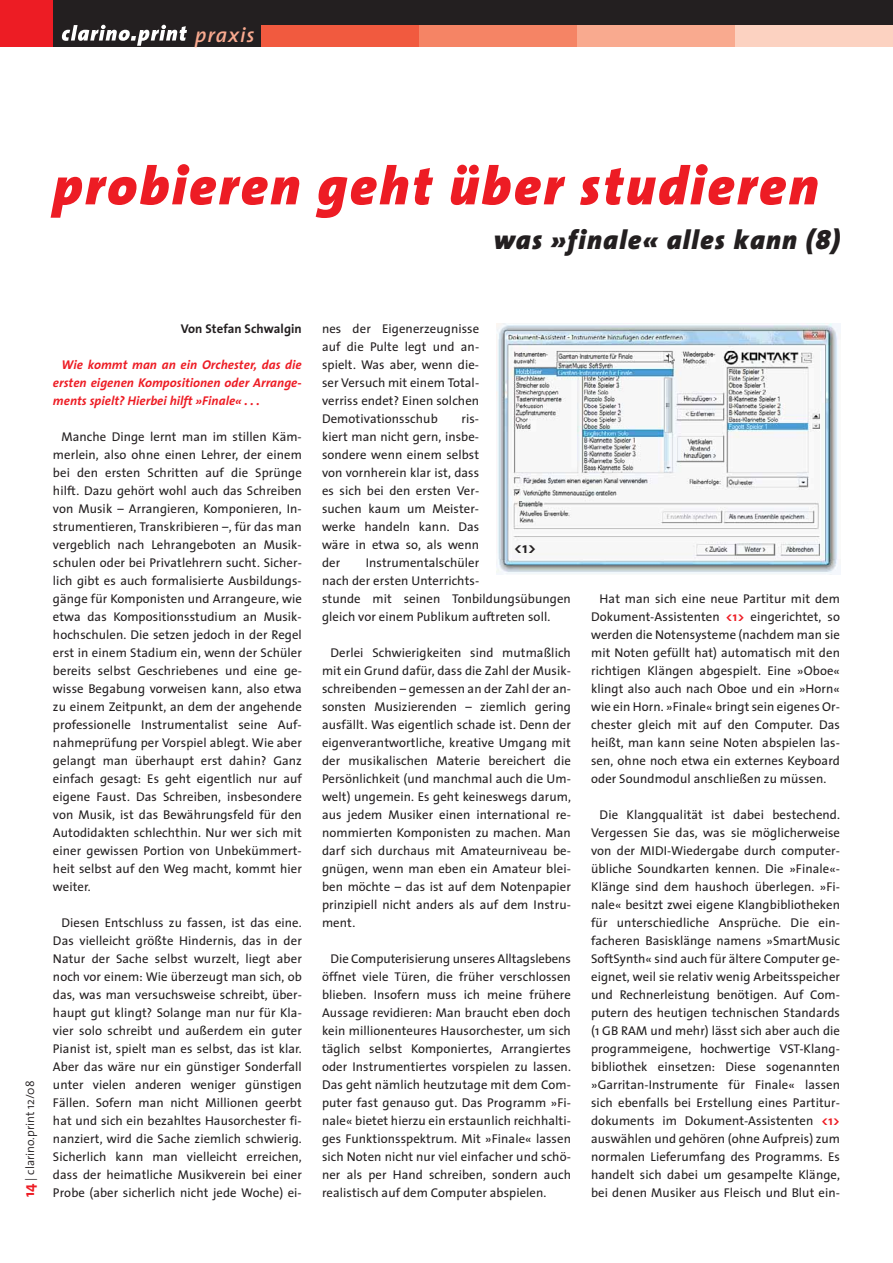
<style>
.page{position:relative;width:893px;height:1263px;background:#fff}
.page>*{position:absolute;margin:0;border:0;box-sizing:border-box;transform-origin:0 0}
.t1{font:italic 900 54px "Thesis Sans";letter-spacing:.055em;color:#ed1c24}
.t2{font:italic 900 27px "Thesis Sans";letter-spacing:.055em;color:#231f20}
.t3{font:italic 600 21px "Thesis Sans";letter-spacing:.055em;color:#f9aa8f}
.t4{font:700 15px "Thesis Sans";color:#231f20}
.t5{font:700 15px "Thesis Sans";color:#ed1c24}
.t6{font:12.75px/18px "Thesis Sans";letter-spacing:.005em;color:#231f20;text-align:justify}
.t7{font:italic 700 12.75px/18px "Thesis Sans";letter-spacing:.005em;color:#ed1c24;text-align:justify}
.t8{font:700 12.75px "Thesis Sans";letter-spacing:.005em;color:#231f20}
.t9{font:300 12px "Thesis Sans";color:#231f20}
.s1{font-size:13.5px}
.s2{font-weight:700;color:#ed1c24}
</style>
<div class="page">
<div style="left:53px;top:0;width:839px;height:26px;background:#231f20"></div>
<div style="left:0;top:0;width:53px;height:47px;background:#ed1c24"></div>
<div style="left:53px;top:0;width:208px;height:47px;background:#231f20"></div>
<div style="left:261px;top:26px;width:158px;height:21px;background:#f15a3f"></div>
<div style="left:419px;top:26px;width:158px;height:21px;background:#f58465"></div>
<div style="left:577px;top:26px;width:158px;height:21px;background:#f9aa8f"></div>
<div style="left:735px;top:26px;width:157px;height:21px;background:#fcd2c1"></div>
<svg style="left:62px;top:25px;width:125px;height:21px"></svg>
<img style="left:497px;top:323px;width:343px;height:252px">
<h3 class="t3" style="left:195px;top:27px;width:61px">praxis</h3>
<h1 class="t1" style="left:53px;top:159px;width:766px">probieren geht über studieren</h1>
<h2 class="t2" style="left:493px;top:227px;width:348px">was »finale« alles kann (8)</h2>
<p class="t8" style="left:181px;top:322px;width:122px">Von Stefan Schwalgin</p>
<p class="t7" style="left:53px;top:356px;width:250px;text-indent:9px">Wie kommt man an ein Orchester, das die ersten eigenen Kompositionen oder Arrange&shy;ments spielt? Hierbei hilft »Finale« <span class="s1">. . .</span></p>
<p class="t6" style="left:53px;top:429px;width:250px;text-indent:9px">Manche Dinge lernt man im stillen Käm&shy;merlein, also ohne einen Lehrer, der einem bei den ersten Schritten auf die Sprünge hilft. Dazu gehört wohl auch das Schreiben von Musik – Arrangieren, Komponieren, In&shy;strumentieren, Transkribieren –, für das man vergeblich nach Lehrangeboten an Musik&shy;schulen oder bei Privatlehrern sucht. Sicher&shy;lich gibt es auch formalisierte Ausbildungs&shy;gänge für Komponisten und Arrangeure, wie etwa das Kompositionsstudium an Musik&shy;hochschulen. Die setzen jedoch in der Regel erst in einem Stadium ein, wenn der Schüler bereits selbst Geschriebenes und eine ge&shy;wisse Begabung vorweisen kann, also etwa zu einem Zeitpunkt, an dem der angehende professionelle Instrumentalist seine Auf&shy;nahmeprüfung per Vorspiel ablegt. Wie aber gelangt man überhaupt erst dahin? Ganz einfach gesagt: Es geht eigentlich nur auf eigene Faust. Das Schreiben, insbesondere von Musik, ist das Bewährungsfeld für den Autodidakten schlechthin. Nur wer sich mit einer gewissen Portion von Unbekümmert&shy;heit selbst auf den Weg macht, kommt hier weiter.</p>
<p class="t6" style="left:53px;top:915px;width:250px;text-indent:9px">Diesen Entschluss zu fassen, ist das eine.<br>Das vielleicht größte Hindernis, das in der Natur der Sache selbst wurzelt, liegt aber noch vor einem: Wie überzeugt man sich, ob das, was man versuchsweise schreibt, über&shy;haupt gut klingt? Solange man nur für Kla&shy;vier solo schreibt und außerdem ein guter Pianist ist, spielt man es selbst, das ist klar.<br>Aber das wäre nur ein günstiger Sonderfall unter vielen anderen weniger günstigen Fällen. Sofern man nicht Millionen geerbt hat und sich ein bezahltes Hausorchester fi&shy;nanziert, wird die Sache ziemlich schwierig.<br>Sicherlich kann man vielleicht erreichen, dass der heimatliche Musikverein bei einer Probe (aber sicherlich nicht jede Woche) ei-</p>
<p class="t6" style="left:322px;top:321px;width:159px">nes der Eigenerzeugnisse auf die Pulte legt und an&shy;spielt. Was aber, wenn die&shy;ser Versuch mit einem Total&shy;verriss endet? Einen solchen Demotivationsschub</p>
<p class="t6" style="left:322px;top:411px;width:159px;text-indent:139px">ris&shy;kiert man nicht gern, insbe&shy;sondere wenn einem selbst von vornherein klar ist, dass es sich bei den ersten Ver&shy;suchen kaum um Meister&shy;werke handeln kann. Das wäre in etwa so, als wenn der</p>
<p class="t4" style="left:514px;top:541px;width:23px">&lt;1&gt;</p>
<p class="t6" style="left:322px;top:555px;width:250px;text-align:left;text-indent:44px">Instrumentalschüler<br>nach der ersten Unterrichts-<br>stunde mit seinen Tonbildungsübungen gleich vor einem Publikum auftreten soll.</p>
<p class="t6" style="left:322px;top:645px;width:250px;text-indent:9px">Derlei Schwierigkeiten sind mutmaßlich mit ein Grund dafür, dass die Zahl der Musik&shy;schreibenden – gemessen an der Zahl der an&shy;sonsten Musizierenden – ziemlich gering ausfällt. Was eigentlich schade ist. Denn der eigenverantwortliche, kreative Umgang mit der musikalischen Materie bereichert die Persönlichkeit (und manchmal auch die Um&shy;welt) ungemein. Es geht keineswegs darum, aus jedem Musiker einen international re&shy;nommierten Komponisten zu machen. Man darf sich durchaus mit Amateurniveau be&shy;gnügen, wenn man eben ein Amateur blei&shy;ben möchte – das ist auf dem Notenpapier prinzipiell nicht anders als auf dem Instru&shy;ment.</p>
<p class="t6" style="left:322px;top:951px;width:250px;text-indent:9px">Die Computerisierung unseres Alltagslebens öffnet viele Türen, die früher verschlossen blieben. Insofern muss ich meine frühere Aussage revidieren: Man braucht eben doch kein millionenteures Hausorchester, um sich täglich selbst Komponiertes, Arrangiertes oder Instrumentiertes vorspielen zu lassen.<br>Das geht nämlich heutzutage mit dem Com&shy;puter fast genauso gut. Das Programm »Fi&shy;nale« bietet hierzu ein erstaunlich reichhalti&shy;ges Funktionsspektrum. Mit »Finale« lassen sich Noten nicht nur viel einfacher und schö&shy;ner als per Hand schreiben, sondern auch realistisch auf dem Computer abspielen.</p>
<p class="t6" style="left:591px;top:591px;width:250px;text-indent:9px">Hat man sich eine neue Partitur mit dem Dokument-Assistenten <span class="s2">&lt;1&gt;</span> eingerichtet, so werden die Notensysteme (nachdem man sie mit Noten gefüllt hat) automatisch mit den richtigen Klängen abgespielt. Eine »Oboe« klingt also auch nach Oboe und ein »Horn« wie ein Horn. »Finale« bringt sein eigenes Or&shy;chester gleich mit auf den Computer. Das heißt, man kann seine Noten abspielen las&shy;sen, ohne noch etwa ein externes Keyboard oder Soundmodul anschließen zu müssen.</p>
<p class="t6" style="left:591px;top:807px;width:250px;text-indent:9px">Die Klangqualität ist dabei bestechend.<br>Vergessen Sie das, was sie möglicherweise von der MIDI-Wiedergabe durch computer&shy;übliche Soundkarten kennen. Die »Finale«- Klänge sind dem haushoch überlegen. »Fi&shy;nale« besitzt zwei eigene Klangbibliotheken für unterschiedliche Ansprüche. Die ein&shy;facheren Basisklänge namens »SmartMusic SoftSynth« sind auch für ältere Computer ge&shy;eignet, weil sie relativ wenig Arbeitsspeicher und Rechnerleistung benötigen. Auf Com&shy;putern des heutigen technischen Standards (1 GB RAM und mehr) lässt sich aber auch die programmeigene, hochwertige VST-Klang&shy;bibliothek einsetzen: Diese sogenannten »Garritan-Instrumente für Finale« lassen sich ebenfalls bei Erstellung eines Partitur&shy;dokuments im Dokument-Assistenten <span class="s2">&lt;1&gt; </span>auswählen und gehören (ohne Aufpreis) zum normalen Lieferumfang des Programms. Es handelt sich dabei um gesampelte Klänge,</p>
<p class="t9" style="left:26px;top:1181px;width:101px;rotate:-90deg">| clarino.print 12/08</p>
<p class="t5" style="left:22px;top:1197px;width:15px;rotate:-90deg">14</p>
<p class="t6" style="left:591px;top:1185px;width:250px">bei denen Musiker aus Fleisch und Blut ein-</p>
</div>
